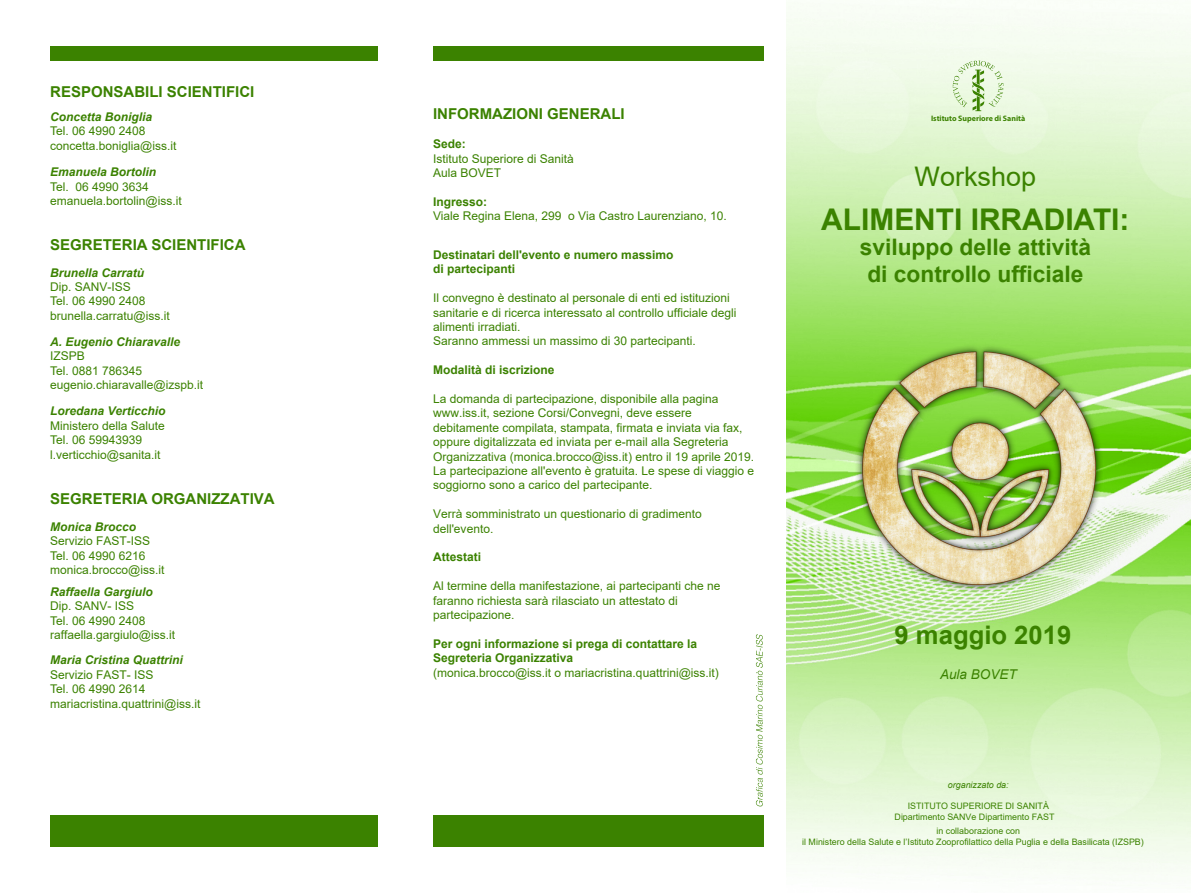
<style>
.page{position:relative;width:1191px;height:893px;background:#fff}
.page>*{position:absolute;margin:0;border:0;box-sizing:border-box;transform-origin:0 0}
.t1{font:700 29.85px "Arial";color:#3b8200}
.t2{font:27px "Arial";color:#3b8200}
.t3{font:700 25.65px "Arial";color:#3b8200}
.t4{font:700 22.8px/27.3px "Arial";color:#3b8200;text-align:center}
.t5{font:700 15px "Arial";color:#3b8200}
.t6{font:italic 13.5px "Arial";color:#3b8200}
.t7{font:12px/14.4px "Arial";color:#3b8200}
.t8{font:700 12px/14.4px "Arial";color:#3b8200}
.t9{font:italic 700 12px "Arial";color:#3b8200}
.t10{font:8.85px/10.6px "Arial";color:#3b8200}
.t11{font:italic 8.85px "Arial";color:#3b8200}
.t12{font:700 7.95px "Myriad Pro";color:#3b8200}
</style>
<div class="page">
<svg style="left:787px;top:3px;width:404px;height:878px;background:#cdefb1"></svg>
<svg style="left:952px;top:61px;width:51px;height:50px;background:#d3e8c3"></svg>
<svg style="left:756px;top:634px;width:6px;height:172px"></svg>
<img style="left:854px;top:326px;width:248px;height:289px">
<div style="left:50px;top:46px;width:328px;height:15px;background:#3b8200"></div>
<div style="left:50px;top:815px;width:328px;height:32px;background:#3b8200"></div>
<div style="left:433px;top:46px;width:330px;height:15px;background:#3b8200"></div>
<div style="left:433px;top:815px;width:330px;height:32px;background:#3b8200"></div>
<p class="t5" style="left:50px;top:82px;width:206px">RESPONSABILI SCIENTIFICI</p>
<p class="t9" style="left:50px;top:109px;width:104px">Concetta Boniglia</p>
<p class="t7" style="left:50px;top:124px;width:128px">Tel. 06 4990 2408 concetta.boniglia@iss.it</p>
<p class="t9" style="left:50px;top:164px;width:108px">Emanuela Bortolin</p>
<p class="t7" style="left:50px;top:179px;width:133px">Tel. 06 4990 3634 emanuela.bortolin@iss.it</p>
<p class="t5" style="left:50px;top:234px;width:197px">SEGRETERIA SCIENTIFICA</p>
<p class="t9" style="left:50px;top:264px;width:96px">Brunella Carratù</p>
<p class="t7" style="left:50px;top:279px;width:121px">Dip. SANV-ISS<br>Tel. 06 4990 2408 brunella.carratu@iss.it</p>
<p class="t9" style="left:50px;top:334px;width:132px">A. Eugenio Chiaravalle</p>
<p class="t7" style="left:50px;top:349px;width:154px">IZSPB<br>Tel. 0881 786345 eugenio.chiaravalle@izspb.it</p>
<p class="t9" style="left:50px;top:403px;width:117px">Loredana Verticchio</p>
<p class="t7" style="left:50px;top:418px;width:116px">Ministero della Salute<br>Tel. 06 59943939 l.verticchio@sanita.it</p>
<p class="t5" style="left:50px;top:489px;width:226px">SEGRETERIA ORGANIZZATIVA</p>
<p class="t9" style="left:50px;top:519px;width:88px">Monica Brocco</p>
<p class="t7" style="left:50px;top:534px;width:116px">Servizio FAST-ISS<br>Tel. 06 4990 6216 monica.brocco@iss.it</p>
<p class="t9" style="left:50px;top:584px;width:104px">Raffaella Gargiulo</p>
<p class="t7" style="left:50px;top:599px;width:126px">Dip. SANV- ISS<br>Tel. 06 4990 2408 raffaella.gargiulo@iss.it</p>
<p class="t9" style="left:50px;top:652px;width:134px">Maria Cristina Quattrini</p>
<p class="t7" style="left:50px;top:667px;width:152px">Servizio FAST- ISS<br>Tel. 06 4990 2614 mariacristina.quattrini@iss.it</p>
<p class="t5" style="left:433px;top:104px;width:193px">INFORMAZIONI GENERALI</p>
<p class="t8" style="left:433px;top:137px;width:34px">Sede:</p>
<p class="t7" style="left:433px;top:151px;width:142px">Istituto Superiore di Sanità<br>Aula BOVET</p>
<p class="t8" style="left:433px;top:194px;width:56px">Ingresso:</p>
<p class="t7" style="left:433px;top:209px;width:295px">Viale Regina Elena, 299 o Via Castro Laurenziano, 10.</p>
<p class="t8" style="left:433px;top:248px;width:242px">Destinatari dell'evento e numero massimo di partecipanti</p>
<p class="t7" style="left:433px;top:291px;width:305px">Il convegno è destinato al personale di enti ed istituzioni sanitarie e di ricerca interessato al controllo ufficiale degli alimenti irradiati.<br>Saranno ammessi un massimo di 30 partecipanti.</p>
<p class="t8" style="left:433px;top:363px;width:123px">Modalità di iscrizione</p>
<p class="t7" style="left:433px;top:391px;width:323px">La domanda di partecipazione, disponibile alla pagina www.iss.it, sezione Corsi/Convegni, deve essere debitamente compilata, stampata, firmata e inviata via fax, oppure digitalizzata ed inviata per e-mail alla Segreteria Organizzativa (monica.brocco@iss.it) entro il 19 aprile 2019.<br>La partecipazione all'evento è gratuita. Le spese di viaggio e soggiorno sono a carico del partecipante.</p>
<p class="t7" style="left:433px;top:507px;width:270px">Verrà somministrato un questionario di gradimento dell'evento.</p>
<p class="t8" style="left:433px;top:550px;width:49px">Attestati</p>
<p class="t7" style="left:433px;top:579px;width:289px">Al termine della manifestazione, ai partecipanti che ne faranno richiesta sarà rilasciato un attestato di partecipazione.</p>
<p class="t8" style="left:433px;top:636px;width:266px">Per ogni informazione si prega di contattare la<br>Segreteria Organizzativa</p>
<p class="t7" style="left:433px;top:665px;width:287px">(monica.brocco@iss.it o mariacristina.quattrini@iss.it)</p>
<p class="t12" style="left:931px;top:113px;width:96px">Istituto Superiore di Sanità</p>
<h2 class="t2" style="left:914px;top:158px;width:123px">Workshop</h2>
<h1 class="t1" style="left:821px;top:199px;width:310px">ALIMENTI IRRADIATI:</h1>
<h3 class="t4" style="left:859px;top:233px;width:233px">sviluppo delle attività di controllo ufficiale</h3>
<h3 class="t3" style="left:894px;top:617px;width:178px">9 maggio 2019</h3>
<p class="t6" style="left:940px;top:666px;width:78px">Aula BOVET</p>
<p class="t11" style="left:948px;top:779px;width:62px">organizzato da:</p>
<p class="t10" style="left:894px;top:800px;width:161px;text-indent:13px">ISTITUTO SUPERIORE DI SANITÀ<br>Dipartimento SANVe Dipartimento FAST</p>
<p class="t10" style="left:802px;top:826px;width:343px;text-indent:134px">in collaborazione con<br>il Ministero della Salute e l’Istituto Zooprofilattico della Puglia e della Basilicata (IZSPB)</p>
</div>
